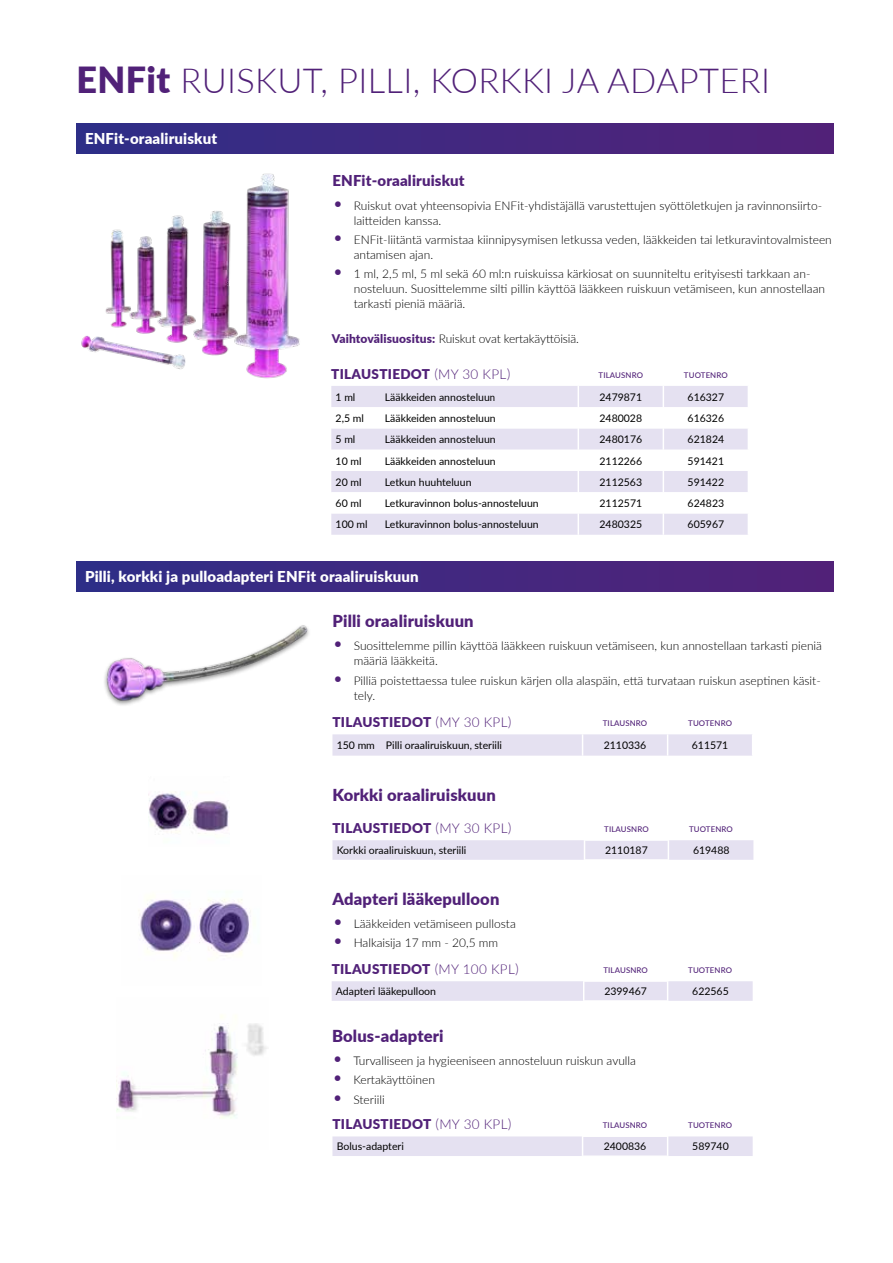
<style>
.page{position:relative;width:893px;height:1263px;background:#fff}
.page>*{position:absolute;margin:0;border:0;box-sizing:border-box;transform-origin:0 0}
.t1{font:300 34.5px "Lato";letter-spacing:.01em;color:#512178}
.t2{font:900 16.5px "Lato";letter-spacing:.01em;color:#512178}
.t3{font:900 15px "Lato";letter-spacing:.01em;color:#fff}
.t4{font:900 15px "Lato";letter-spacing:.01em;color:#512178}
.t5{font:900 13.5px "Lato";letter-spacing:.02em;color:#512178}
.t6{font:300 12px/15px "Lato";color:#000}
.t7{font:10.5px "Lato";color:#000}
.t8{font:500 7.8px "Lato";letter-spacing:.015em;color:#512178}
.s1{font-weight:900;font-size:36px}
.s2{font-size:19.05px;color:#512178}
.s3{font-weight:900;color:#512178}
.s4{font-weight:300}
.s5{font-size:9.75px}
</style>
<div class="page">
<svg style="left:331px;top:386px;width:417px;height:149px"></svg>
<div style="left:77px;top:123px;width:756px;height:30px;background:linear-gradient(to right,#2f2e87,#532178)"></div>
<img style="left:81px;top:173px;width:219px;height:206px">
<img style="left:148px;top:791px;width:81px;height:43px">
<img style="left:140px;top:899px;width:111px;height:59px">
<img style="left:104px;top:625px;width:203px;height:80px">
<div style="left:77px;top:561px;width:756px;height:30px;background:linear-gradient(to right,#2f2e87,#532178)"></div>
<div style="left:332px;top:981px;width:421px;height:20px;background:#e5e1f1"></div>
<div style="left:332px;top:840px;width:421px;height:20px;background:#e5e1f1"></div>
<svg style="left:332px;top:1136px;width:421px;height:20px;background:#e6e2f1"></svg>
<svg style="left:332px;top:734px;width:420px;height:22px;background:#e6e2f1"></svg>
<img style="left:117px;top:1015px;width:150px;height:104px">
<h1 class="t1" style="left:77px;top:57px;width:695px"><span class="s1">ENFit</span> RUISKUT, PILLI, KORKKI JA ADAPTERI</h1>
<p class="t3" style="left:85px;top:127px;width:134px">ENFit-oraaliruiskut</p>
<p class="t4" style="left:332px;top:170px;width:134px">ENFit-oraaliruiskut</p>
<p class="t6" style="left:354px;top:198px;width:470px;text-indent:-21px"><span class="s2">•</span> Ruiskut ovat yhteensopivia ENFit-yhdistäjällä varustettujen syöttöletkujen ja ravinnonsiirto&shy;laitteiden kanssa.</p>
<p class="t6" style="left:354px;top:232px;width:480px;text-indent:-21px"><span class="s2">•</span> ENFit-liitäntä varmistaa kiinnipysymisen letkussa veden, lääkkeiden tai letkuravintovalmisteen antamisen ajan.</p>
<p class="t6" style="left:354px;top:266px;width:473px;text-indent:-21px"><span class="s2">•</span> 1 ml, 2,5 ml, 5 ml sekä 60 ml:n ruiskuissa kärkiosat on suunniteltu erityisesti tarkkaan an&shy;nosteluun. Suosittelemme silti pillin käyttöä lääkkeen ruiskuun vetämiseen, kun annostellaan tarkasti pieniä määriä.</p>
<p class="t6" style="left:332px;top:331px;width:249px"><span class="s3">Vaihtovälisuositus:</span> Ruiskut ovat kertakäyttöisiä.</p>
<p class="t5" style="left:331px;top:363px;width:181px">TILAUSTIEDOT <span class="s4">(MY 30 KPL)</span></p>
<p class="t8" style="left:599px;top:369px;width:46px">TILAUSNRO</p>
<p class="t8" style="left:684px;top:369px;width:45px">TUOTENRO</p>
<p class="t7" style="left:336px;top:389px;width:21px">1 ml</p>
<p class="t7" style="left:385px;top:389px;width:112px">Lääkkeiden annosteluun</p>
<p class="t7" style="left:599px;top:389px;width:44px">2479871</p>
<p class="t7" style="left:688px;top:389px;width:38px">616327</p>
<p class="t7" style="left:336px;top:411px;width:30px">2,5 ml</p>
<p class="t7" style="left:385px;top:411px;width:112px">Lääkkeiden annosteluun</p>
<p class="t7" style="left:599px;top:411px;width:44px">2480028</p>
<p class="t7" style="left:688px;top:411px;width:38px">616326</p>
<p class="t7" style="left:336px;top:432px;width:21px">5 ml</p>
<p class="t7" style="left:385px;top:432px;width:112px">Lääkkeiden annosteluun</p>
<p class="t7" style="left:599px;top:432px;width:44px">2480176</p>
<p class="t7" style="left:688px;top:432px;width:38px">621824</p>
<p class="t7" style="left:336px;top:453px;width:27px">10 ml</p>
<p class="t7" style="left:385px;top:453px;width:112px">Lääkkeiden annosteluun</p>
<p class="t7" style="left:599px;top:453px;width:44px">2112266</p>
<p class="t7" style="left:688px;top:453px;width:38px">591421</p>
<p class="t7" style="left:336px;top:474px;width:27px">20 ml</p>
<p class="t7" style="left:385px;top:474px;width:88px">Letkun huuhteluun</p>
<p class="t7" style="left:599px;top:474px;width:44px">2112563</p>
<p class="t7" style="left:688px;top:474px;width:38px">591422</p>
<p class="t7" style="left:336px;top:496px;width:27px">60 ml</p>
<p class="t7" style="left:385px;top:496px;width:155px">Letkuravinnon bolus-annosteluun</p>
<p class="t7" style="left:599px;top:496px;width:44px">2112571</p>
<p class="t7" style="left:688px;top:496px;width:38px">624823</p>
<p class="t7" style="left:336px;top:517px;width:34px">100 ml</p>
<p class="t7" style="left:385px;top:517px;width:155px">Letkuravinnon bolus-annosteluun</p>
<p class="t7" style="left:600px;top:517px;width:44px">2480325</p>
<p class="t7" style="left:688px;top:517px;width:38px">605967</p>
<p class="t3" style="left:85px;top:565px;width:335px">Pilli, korkki ja pulloadapteri ENFit oraaliruiskuun</p>
<h2 class="t2" style="left:332px;top:608px;width:143px">Pilli oraaliruiskuun</h2>
<p class="t6" style="left:354px;top:638px;width:470px;text-indent:-21px"><span class="s2">•</span> Suosittelemme pillin käyttöä lääkkeen ruiskuun vetämiseen, kun annostellaan tarkasti pieniä määriä lääkkeitä.</p>
<p class="t6" style="left:354px;top:672px;width:469px;text-indent:-21px"><span class="s2">•</span> Pilliä poistettaessa tulee ruiskun kärjen olla alaspäin, että turvataan ruiskun aseptinen käsit&shy;tely.</p>
<p class="t5" style="left:332px;top:712px;width:181px">TILAUSTIEDOT <span class="s4">(MY 30 KPL)</span></p>
<p class="t8" style="left:603px;top:718px;width:46px">TILAUSNRO</p>
<p class="t8" style="left:688px;top:718px;width:45px">TUOTENRO</p>
<p class="t7" style="left:337px;top:738px;width:167px">150 mm Pilli oraaliruiskuun<span class="s5">,</span> steriili</p>
<p class="t7" style="left:604px;top:738px;width:44px">2110336</p>
<p class="t7" style="left:692px;top:738px;width:38px">611571</p>
<h2 class="t2" style="left:332px;top:783px;width:165px">Korkki oraaliruiskuun</h2>
<p class="t5" style="left:332px;top:818px;width:181px">TILAUSTIEDOT <span class="s4">(MY 30 KPL)</span></p>
<p class="t8" style="left:604px;top:823px;width:46px">TILAUSNRO</p>
<p class="t8" style="left:689px;top:823px;width:45px">TUOTENRO</p>
<p class="t7" style="left:337px;top:843px;width:131px">Korkki oraaliruiskuun, steriili</p>
<p class="t7" style="left:605px;top:843px;width:44px">2110187</p>
<p class="t7" style="left:693px;top:843px;width:38px">619488</p>
<h2 class="t2" style="left:332px;top:886px;width:168px">Adapteri lääkepulloon</h2>
<p class="t6" style="left:332px;top:916px;width:185px"><span class="s2">•</span> Lääkkeiden vetämiseen pullosta</p>
<p class="t6" style="left:332px;top:935px;width:167px"><span class="s2">•</span> Halkaisija 17 mm - 20,5 mm</p>
<p class="t5" style="left:332px;top:959px;width:189px">TILAUSTIEDOT <span class="s4">(MY 100 KPL)</span></p>
<p class="t8" style="left:603px;top:964px;width:46px">TILAUSNRO</p>
<p class="t8" style="left:688px;top:964px;width:45px">TUOTENRO</p>
<p class="t7" style="left:336px;top:984px;width:102px">Adapteri lääkepulloon</p>
<p class="t7" style="left:604px;top:984px;width:44px">2399467</p>
<p class="t7" style="left:692px;top:984px;width:38px">622565</p>
<h2 class="t2" style="left:332px;top:1023px;width:113px">Bolus-adapteri</h2>
<p class="t6" style="left:332px;top:1053px;width:305px"><span class="s2">•</span> Turvalliseen ja hygieeniseen annosteluun ruiskun avulla</p>
<p class="t6" style="left:332px;top:1072px;width:104px"><span class="s2">•</span> Kertakäyttöinen</p>
<p class="t6" style="left:332px;top:1091px;width:54px"><span class="s2">•</span> Steriili</p>
<p class="t5" style="left:332px;top:1114px;width:181px">TILAUSTIEDOT <span class="s4">(MY 30 KPL)</span></p>
<p class="t8" style="left:603px;top:1120px;width:46px">TILAUSNRO</p>
<p class="t8" style="left:688px;top:1120px;width:45px">TUOTENRO</p>
<p class="t7" style="left:337px;top:1139px;width:69px">Bolus-adapteri</p>
<p class="t7" style="left:604px;top:1139px;width:44px">2400836</p>
<p class="t7" style="left:692px;top:1139px;width:38px">589740</p>
</div>
